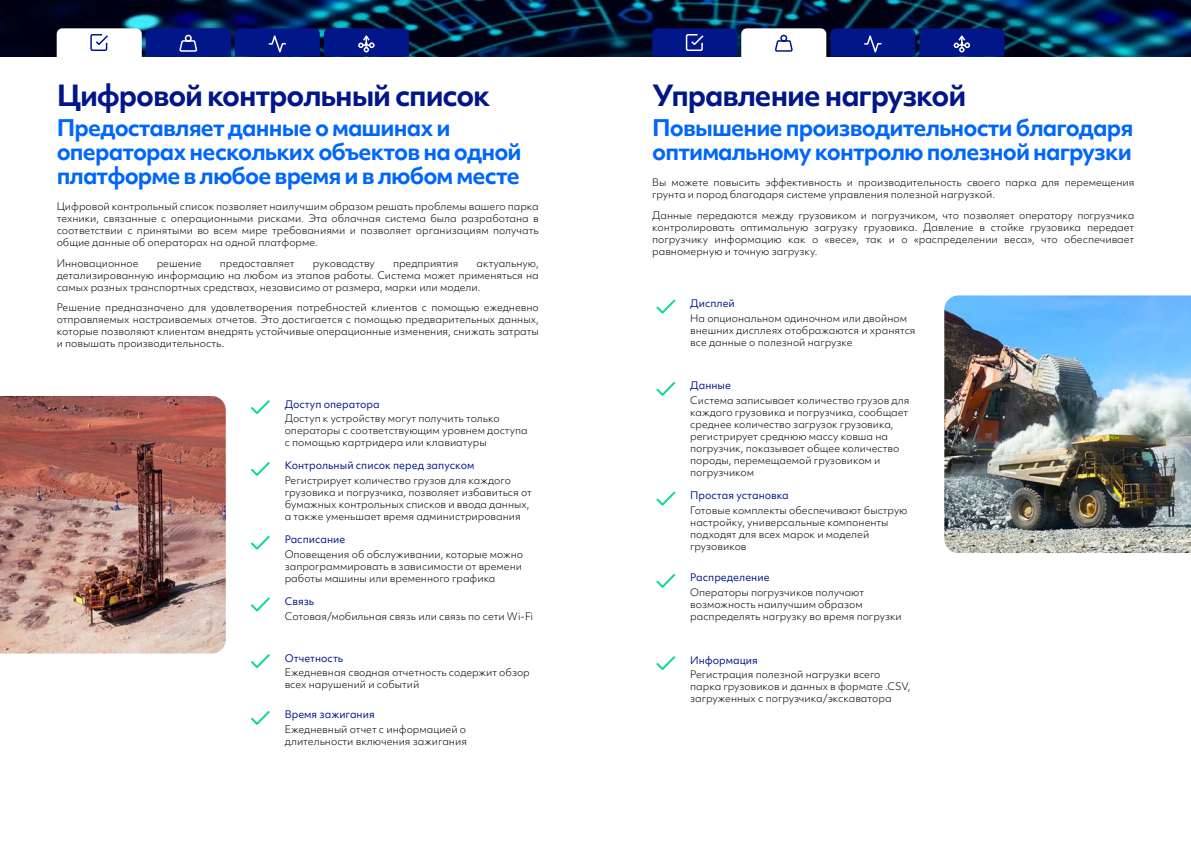
<style>
.page{position:relative;width:1191px;height:842px;background:#fff}
.page>*{position:absolute;margin:0;border:0;box-sizing:border-box;transform-origin:0 0}
.t1{font:700 28px "Objektiv Mk 2";letter-spacing:-.04em;color:#001689}
.t2{font:700 22px/24px "Objektiv Mk 2";letter-spacing:-.04em;color:#0066fc}
.t3{font:300 10px/12px "Objektiv Mk 2";color:#000}
.t4{font:10px "Objektiv Mk 2";color:#001689}
</style>
<div class="page">
<svg style="left:250px;top:400px;width:20px;height:14px"></svg>
<svg style="left:250px;top:461px;width:20px;height:15px"></svg>
<svg style="left:250px;top:535px;width:20px;height:15px"></svg>
<svg style="left:250px;top:597px;width:20px;height:15px"></svg>
<svg style="left:250px;top:654px;width:20px;height:15px"></svg>
<svg style="left:250px;top:710px;width:20px;height:15px"></svg>
<svg style="left:656px;top:299px;width:20px;height:15px"></svg>
<svg style="left:656px;top:381px;width:20px;height:15px"></svg>
<svg style="left:656px;top:491px;width:20px;height:15px"></svg>
<svg style="left:656px;top:573px;width:20px;height:15px"></svg>
<svg style="left:656px;top:656px;width:20px;height:14px"></svg>
<img style="left:0;top:396px;width:226px;height:257px">
<img style="left:944px;top:295px;width:247px;height:258px">
<img style="left:0;top:0;width:1191px;height:57px">
<svg style="left:57px;top:28px;width:352px;height:29px"></svg>
<svg style="left:652px;top:28px;width:352px;height:29px"></svg>
<h1 class="t1" style="left:57px;top:76px;width:435px">Цифровой контрольный список</h1>
<h2 class="t2" style="left:57px;top:115px;width:466px">Предоставляет данные о машинах и операторах нескольких объектов на одной платформе в любое время и в любом месте</h2>
<p class="t3" style="left:57px;top:200px;width:483px;text-align:justify">Цифровой контрольный список позволяет наилучшим образом решать проблемы вашего парка техники, связанные с операционными рисками. Эта облачная система была разработана в соответствии с принятыми во всем мире требованиями и позволяет организациям получать общие данные об операторах на одной платформе.</p>
<p class="t3" style="left:57px;top:257px;width:83px">Инновационное</p>
<p class="t3" style="left:157px;top:257px;width:46px">решение</p>
<p class="t3" style="left:220px;top:257px;width:76px">предоставляет</p>
<p class="t3" style="left:313px;top:257px;width:63px">руководству</p>
<p class="t3" style="left:393px;top:257px;width:67px">предприятия</p>
<p class="t3" style="left:57px;top:257px;width:483px;text-align:justify;text-indent:420px">актуальную, детализированную информацию на любом из этапов работы. Система может применяться на самых разных транспортных средствах, независимо от размера, марки или модели.</p>
<p class="t3" style="left:57px;top:301px;width:483px;text-align:justify">Решение предназначено для удовлетворения потребностей клиентов с помощью ежедневно отправляемых настраиваемых отчетов. Это достигается с помощью предварительных данных, которые позволяют клиентам внедрять устойчивые операционные изменения, снижать затраты и повышать производительность.</p>
<p class="t4" style="left:285px;top:397px;width:97px">Доступ оператора</p>
<p class="t3" style="left:285px;top:413px;width:244px">Доступ к устройству могут получить только операторы с соответствующим уровнем доступа с помощью картридера или клавиатуры</p>
<p class="t4" style="left:285px;top:459px;width:191px">Контрольный список перед запуском</p>
<p class="t3" style="left:285px;top:474px;width:249px">Регистрирует количество грузов для каждого грузовика и погрузчика, позволяет избавиться от бумажных контрольных списков и ввода данных, а также уменьшает время администрирования</p>
<p class="t4" style="left:285px;top:532px;width:62px">Расписание</p>
<p class="t3" style="left:285px;top:548px;width:240px;text-align:justify">Оповещения об обслуживании, которые можно запрограммировать в зависимости от времени работы машины или временного графика</p>
<p class="t4" style="left:285px;top:594px;width:31px">Связь</p>
<p class="t3" style="left:285px;top:610px;width:250px">Сотовая/мобильная связь или связь по сети Wi-Fi</p>
<p class="t4" style="left:285px;top:651px;width:60px">Отчетность</p>
<p class="t3" style="left:285px;top:667px;width:247px">Ежедневная сводная отчетность содержит обзор всех нарушений и событий</p>
<p class="t4" style="left:285px;top:708px;width:92px">Время зажигания</p>
<p class="t3" style="left:285px;top:723px;width:184px">Ежедневный отчет с информацией о длительности включения зажигания</p>
<h1 class="t1" style="left:652px;top:76px;width:316px">Управление нагрузкой</h1>
<h2 class="t2" style="left:652px;top:115px;width:483px">Повышение производительности благодаря оптимальному контролю полезной нагрузки</h2>
<p class="t3" style="left:652px;top:176px;width:483px">Вы можете повысить эффективность и производительность своего парка для перемещения грунта и пород благодаря системе управления полезной нагрузкой.</p>
<p class="t3" style="left:652px;top:209px;width:483px;text-align:justify">Данные передаются между грузовиком и погрузчиком, что позволяет оператору погрузчика контролировать оптимальную загрузку грузовика. Давление в стойке грузовика передает погрузчику информацию как о «весе», так и о «распределении веса», что обеспечивает равномерную и точную загрузку.</p>
<p class="t4" style="left:690px;top:296px;width:46px">Дисплей</p>
<p class="t3" style="left:690px;top:312px;width:227px">На опциональном одиночном или двойном внешних дисплеях отображаются и хранятся все данные о полезной нагрузке</p>
<p class="t4" style="left:690px;top:379px;width:42px">Данные</p>
<p class="t3" style="left:690px;top:394px;width:221px">Система записывает количество грузов для каждого грузовика и погрузчика, сообщает среднее количество загрузок грузовика, регистрирует среднюю массу ковша на погрузчик, показывает общее количество породы, перемещаемой грузовиком и погрузчиком</p>
<p class="t4" style="left:690px;top:488px;width:100px">Простая установка</p>
<p class="t3" style="left:690px;top:504px;width:219px">Готовые комплекты обеспечивают быструю настройку, универсальные компоненты подходят для всех марок и моделей грузовиков</p>
<p class="t4" style="left:690px;top:571px;width:81px">Распределение</p>
<p class="t3" style="left:690px;top:586px;width:213px">Операторы погрузчиков получают возможность наилучшим образом распределять нагрузку во время погрузки</p>
<p class="t4" style="left:690px;top:653px;width:69px">Информация</p>
<p class="t3" style="left:690px;top:668px;width:222px">Регистрация полезной нагрузки всего парка грузовиков и данных в формате .CSV, загруженных с погрузчика/экскаватора</p>
</div>
